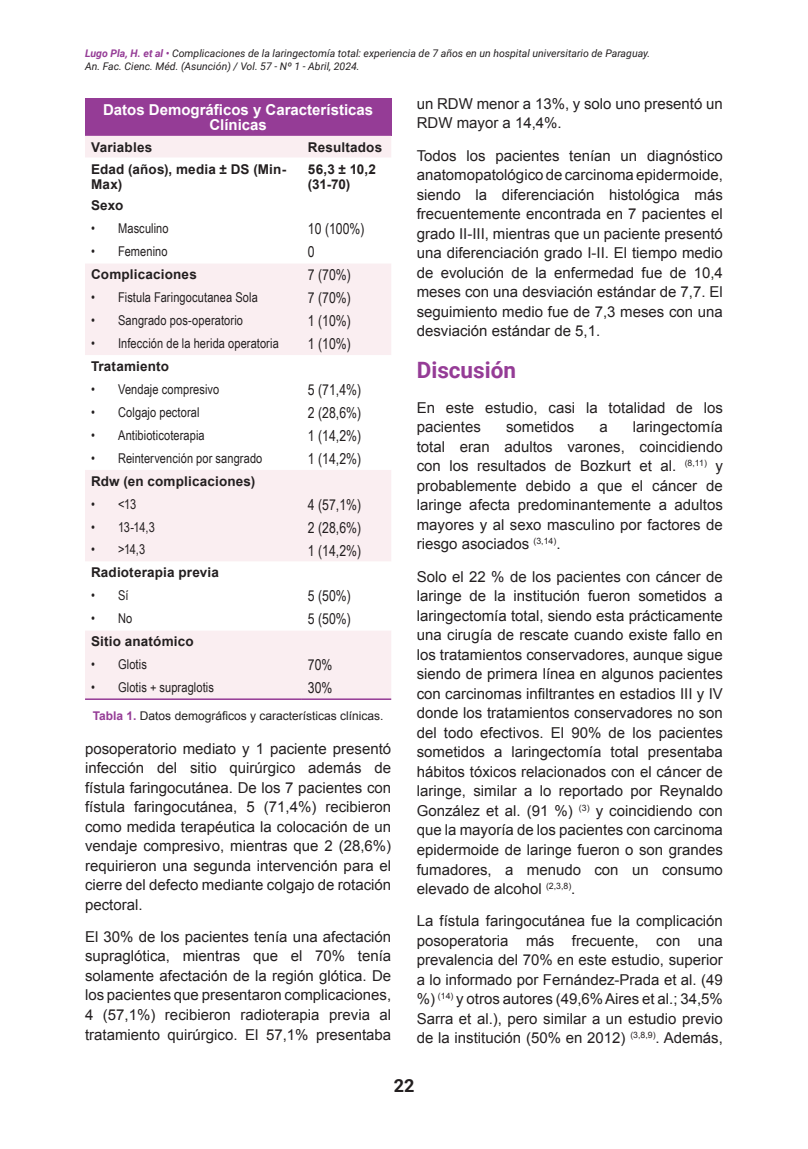
<style>
.page{position:relative;width:808px;height:1149px;background:#fff}
.page>*{position:absolute;margin:0;border:0;box-sizing:border-box;transform-origin:0 0}
.t1{font:700 22.5px "Roboto";color:#953c96}
.t2{font:700 18px "Roboto";color:#231f20}
.t3{font:15px/19.5px "Arial";color:#231f20;text-align:justify}
.t4{font:15px "Arial Narrow";color:#231f20}
.t5{font:700 15px/15px "Arial";color:#fff;text-align:center}
.t6{font:13.5px "Arial Narrow";letter-spacing:.005em;color:#231f20}
.t7{font:700 13.5px/15px "Arial";letter-spacing:.015em;color:#231f20}
.t8{font:12px "Arial";color:#231f20}
.t9{font:italic 10.5px "Roboto";color:#231f20}
.s1{font-weight:700;color:#953c96}
</style>
<div class="page">
<div style="left:85px;top:98px;width:306px;height:38px;background:#953c96"></div>
<div style="left:85px;top:136px;width:306px;height:562px;background:#faeef1"></div>
<svg style="left:85px;top:158px;width:306px;height:472px"></svg>
<hr style="left:85px;top:698px;width:217px;height:1px;background:#953c96">
<hr style="left:302px;top:698px;width:89px;height:1px;background:#953c96">
<p class="t9" style="left:85px;top:46px;width:567px"><span class="s1">Lugo Pla, H. et al •</span> Complicaciones de la laringectomía total: experiencia de 7 años en un hospital universitario de Paraguay.</p>
<p class="t9" style="left:85px;top:59px;width:276px">An. Fac. Cienc. Méd. (Asunción) / Vol. 57 - Nº 1 - Abril, 2024.</p>
<p class="t5" style="left:103px;top:102px;width:272px">Datos Demográficos y Características<br>Clínicas</p>
<p class="t7" style="left:91px;top:139px;width:63px">Variables</p>
<p class="t7" style="left:308px;top:139px;width:76px">Resultados</p>
<p class="t7" style="left:91px;top:161px;width:197px">Edad (años), media ± DS (Min-<br>Max)</p>
<p class="t7" style="left:308px;top:161px;width:70px">56,3 ± 10,2 (31-70)</p>
<p class="t7" style="left:91px;top:198px;width:34px">Sexo</p>
<p class="t6" style="left:91px;top:218px;width:79px">• Masculino</p>
<p class="t4" style="left:308px;top:218px;width:58px">10 (100%)</p>
<p class="t6" style="left:91px;top:241px;width:78px">• Femenino</p>
<p class="t4" style="left:308px;top:241px;width:8px">0</p>
<p class="t7" style="left:91px;top:267px;width:107px">Complicaciones</p>
<p class="t4" style="left:308px;top:264px;width:45px">7 (70%)</p>
<p class="t6" style="left:91px;top:287px;width:168px">• Fistula Faringocutanea Sola</p>
<p class="t4" style="left:308px;top:287px;width:45px">7 (70%)</p>
<p class="t6" style="left:91px;top:310px;width:154px">• Sangrado pos-operatorio</p>
<p class="t4" style="left:308px;top:310px;width:45px">1 (10%)</p>
<p class="t6" style="left:91px;top:333px;width:189px">• Infección de la herida operatoria</p>
<p class="t4" style="left:308px;top:333px;width:45px">1 (10%)</p>
<p class="t7" style="left:91px;top:359px;width:80px">Tratamiento</p>
<p class="t6" style="left:91px;top:379px;width:130px">• Vendaje compresivo</p>
<p class="t4" style="left:308px;top:378px;width:55px">5 (71,4%)</p>
<p class="t6" style="left:91px;top:402px;width:110px">• Colgajo pectoral</p>
<p class="t4" style="left:308px;top:401px;width:55px">2 (28,6%)</p>
<p class="t6" style="left:91px;top:425px;width:115px">• Antibioticoterapia</p>
<p class="t4" style="left:308px;top:424px;width:55px">1 (14,2%)</p>
<p class="t6" style="left:91px;top:448px;width:173px">• Reintervención por sangrado</p>
<p class="t4" style="left:308px;top:447px;width:55px">1 (14,2%)</p>
<p class="t7" style="left:91px;top:473px;width:166px">Rdw (en complicaciones)</p>
<p class="t6" style="left:91px;top:494px;width:47px">• &lt;13</p>
<p class="t4" style="left:308px;top:493px;width:55px">4 (57,1%)</p>
<p class="t6" style="left:91px;top:516px;width:65px">• 13-14,3</p>
<p class="t4" style="left:308px;top:516px;width:55px">2 (28,6%)</p>
<p class="t6" style="left:91px;top:539px;width:56px">• &gt;14,3</p>
<p class="t4" style="left:308px;top:539px;width:55px">1 (14,2%)</p>
<p class="t7" style="left:91px;top:565px;width:129px">Radioterapia previa</p>
<p class="t6" style="left:91px;top:585px;width:39px">• Sí</p>
<p class="t4" style="left:308px;top:585px;width:45px">5 (50%)</p>
<p class="t6" style="left:91px;top:608px;width:43px">• No</p>
<p class="t4" style="left:308px;top:608px;width:45px">5 (50%)</p>
<p class="t7" style="left:91px;top:634px;width:104px">Sitio anatómico</p>
<p class="t6" style="left:91px;top:654px;width:57px">• Glotis</p>
<p class="t4" style="left:308px;top:653px;width:26px">70%</p>
<p class="t6" style="left:91px;top:677px;width:124px">• Glotis + supraglotis</p>
<p class="t4" style="left:308px;top:676px;width:26px">30%</p>
<p class="t8" style="left:93px;top:707px;width:292px"><span class="s1">Tabla 1.</span> Datos demográficos y características clínicas.</p>
<p class="t3" style="left:85px;top:738px;width:308px">posoperatorio mediato y 1 paciente presentó infección del sitio quirúrgico además de fístula faringocutánea. De los 7 pacientes con fístula faringocutánea, 5 (71,4%) recibieron como medida terapéutica la colocación de un vendaje compresivo, mientras que 2 (28,6%) requirieron una segunda intervención para el cierre del defecto mediante colgajo de rotación pectoral.</p>
<p class="t3" style="left:85px;top:926px;width:308px">El 30% de los pacientes tenía una afectación supraglótica, mientras que el 70% tenía solamente afectación de la región glótica. De los pacientes que presentaron complicaciones, 4 (57,1%) recibieron radioterapia previa al tratamiento quirúrgico. El 57,1% presentaba</p>
<p class="t3" style="left:417px;top:94px;width:308px">un RDW menor a 13%, y solo uno presentó un<br>RDW mayor a 14,4%.</p>
<p class="t3" style="left:417px;top:145px;width:308px">Todos los pacientes tenían un diagnóstico anatomopatológico de carcinoma epidermoide, siendo la diferenciación histológica más frecuentemente encontrada en 7 pacientes el grado II-III, mientras que un paciente presentó una diferenciación grado I-II. El tiempo medio de evolución de la enfermedad fue de 10,4 meses con una desviación estándar de 7,7. El seguimiento medio fue de 7,3 meses con una desviación estándar de 5,1.</p>
<p class="t1" style="left:417px;top:353px;width:101px">Discusión</p>
<p class="t3" style="left:417px;top:397px;width:308px">En este estudio, casi la totalidad de los pacientes</p>
<p class="t3" style="left:417px;top:417px;width:308px;text-indent:216px">laringectomía total eran adultos varones, coincidiendo con los resultados de Bozkurt et al. <sup>(8,11)</sup> y probablemente debido a que el cáncer de laringe afecta predominantemente a adultos mayores y al sexo masculino por factores de riesgo asociados <sup>(3,14)</sup>.</p>
<p class="t3" style="left:417px;top:566px;width:308px">Solo el 22 % de los pacientes con cáncer de laringe de la institución fueron sometidos a laringectomía total, siendo esta prácticamente una cirugía de rescate cuando existe fallo en los tratamientos conservadores, aunque sigue siendo de primera línea en algunos pacientes con carcinomas infiltrantes en estadios III y IV donde los tratamientos conservadores no son del todo efectivos. El 90% de los pacientes sometidos a laringectomía total presentaba hábitos tóxicos relacionados con el cáncer de laringe, similar a lo reportado por Reynaldo González et al. (91 %) <sup>(3)</sup> y coincidiendo con que la mayoría de los pacientes con carcinoma epidermoide de laringe fueron o son grandes fumadores, a menudo con un consumo elevado de alcohol <sup>(2,3,8)</sup>.</p>
<p class="t3" style="left:417px;top:910px;width:308px">La fístula faringocutánea fue la complicación posoperatoria más frecuente, con una prevalencia del 70% en este estudio, superior a lo informado por Fernández-Prada et al. (49 %) <sup>(14)</sup> y otros autores (49,6% Aires et al.; 34,5% Sarra et al.), pero similar a un estudio previo de la institución (50% en 2012) <sup>(3,8,9)</sup>. Además,</p>
<p class="t3" style="left:506px;top:417px;width:70px">sometidos</p>
<p class="t3" style="left:599px;top:417px;width:10px">a</p>
<p class="t2" style="left:394px;top:1072px;width:22px">22</p>
</div>
